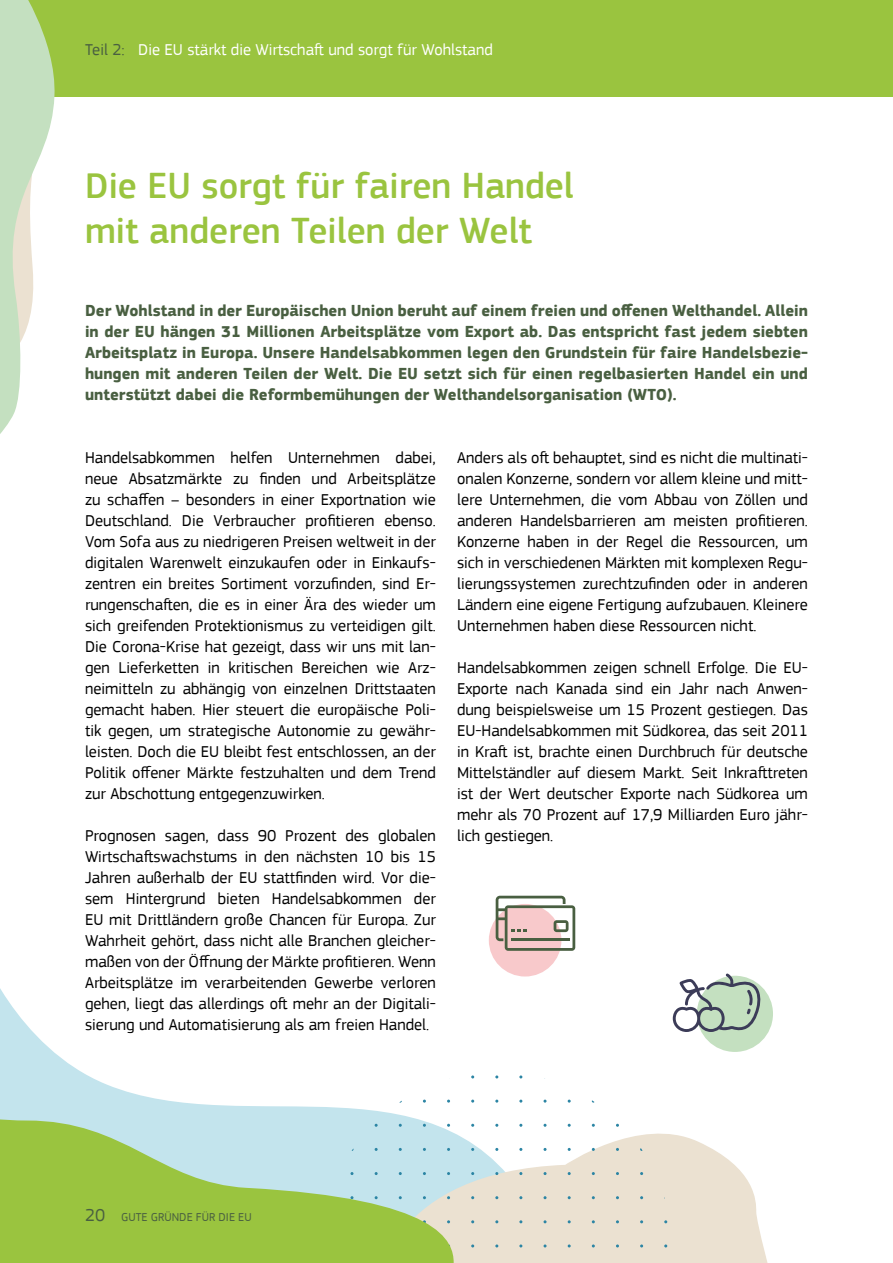
<style>
.page{position:relative;width:893px;height:1263px;background:#fff}
.page>*{position:absolute;margin:0;border:0;box-sizing:border-box;transform-origin:0 0}
.t1{font:500 37.5px/45px "PF Square Sans Pro";color:#9ac43f}
.t2{font:18px "PF Square Sans Pro";color:#495f41}
.t3{font:16.5px/21px "PF Square Sans Pro";color:#000;text-align:justify}
.t4{font:700 16.5px/21px "PF Square Sans Pro";color:#495f41;text-align:justify}
.t5{font:16.5px "PF Square Sans Pro";color:#fff}
.t6{font:12px "PF Square Sans Pro";color:#495f41}
.s1{color:#495f41}
</style>
<div class="page">
<svg style="left:0;top:946px;width:702px;height:157px"></svg>
<svg style="left:492px;top:1123px;width:276px;height:140px;fill:#ebe1d1"></svg>
<svg style="left:543px;top:1244px;width:4px;height:3px"></svg>
<svg style="left:543px;top:1220px;width:4px;height:3px"></svg>
<svg style="left:543px;top:1196px;width:4px;height:3px"></svg>
<svg style="left:543px;top:1172px;width:4px;height:3px"></svg>
<svg style="left:543px;top:1148px;width:4px;height:3px"></svg>
<svg style="left:543px;top:1124px;width:4px;height:3px"></svg>
<svg style="left:543px;top:1099px;width:4px;height:3px"></svg>
<svg style="left:543px;top:1075px;width:4px;height:3px"></svg>
<svg style="left:0;top:1070px;width:492px;height:193px"></svg>
<div style="left:0;top:0;width:893px;height:96px;background:#9ac43f"></div>
<svg style="left:0;top:0;width:57px;height:434px"></svg>
<div style="left:489px;top:904px;width:72px;height:72px;background:#f8c9cb;border-radius:50%"></div>
<svg style="left:496px;top:896px;width:79px;height:55px"></svg>
<div style="left:697px;top:976px;width:76px;height:76px;background:#c4e0c0;border-radius:50%"></div>
<svg style="left:673px;top:973px;width:88px;height:59px"></svg>
<p class="t5" style="left:85px;top:40px;width:409px"><span class="s1">Teil 2:</span> Die EU stärkt die Wirtschaft und sorgt für Wohlstand</p>
<h1 class="t1" style="left:85px;top:164px;width:490px">Die EU sorgt für fairen Handel mit anderen Teilen der Welt</h1>
<p class="t4" style="left:85px;top:301px;width:724px">Der Wohlstand in der Europäischen Union beruht auf einem freien und offenen Welthandel. Allein in der EU hängen 31 Millionen Arbeitsplätze vom Export ab. Das entspricht fast jedem siebten Arbeitsplatz in Europa. Unsere Handelsabkommen legen den Grundstein für faire Handelsbezie&shy;hungen mit anderen Teilen der Welt. Die EU setzt sich für einen regelbasierten Handel ein und unterstützt dabei die Reformbemühungen der Welthandelsorganisation (WTO).</p>
<p class="t3" style="left:85px;top:447px;width:352px">Handelsabkommen helfen Unternehmen dabei, neue Absatzmärkte zu finden und Arbeitsplätze zu schaffen – besonders in einer Exportnation wie Deutschland. Die Verbraucher profitieren ebenso.<br>Vom Sofa aus zu niedrigeren Preisen weltweit in der digitalen Warenwelt einzukaufen oder in Einkaufs&shy;zentren ein breites Sortiment vorzufinden, sind Er&shy;rungenschaften, die es in einer Ära des wieder um sich greifenden Protektionismus zu verteidigen gilt.<br>Die Corona-Krise hat gezeigt, dass wir uns mit lan&shy;gen Lieferketten in kritischen Bereichen wie Arz&shy;neimitteln zu abhängig von einzelnen Drittstaaten gemacht haben. Hier steuert die europäische Poli&shy;tik gegen, um strategische Autonomie zu gewähr&shy;leisten. Doch die EU bleibt fest entschlossen, an der Politik offener Märkte festzuhalten und dem Trend zur Abschottung entgegenzuwirken.</p>
<p class="t3" style="left:85px;top:825px;width:352px">Prognosen sagen, dass 90 Prozent des globalen Wirtschaftswachstums in den nächsten 10 bis 15<br>Jahren außerhalb der EU stattfinden wird. Vor die&shy;sem Hintergrund bieten Handelsabkommen der EU mit Drittländern große Chancen für Europa. Zur Wahrheit gehört, dass nicht alle Branchen gleicher&shy;maßen von der Öffnung der Märkte profitieren. Wenn Arbeitsplätze im verarbeitenden Gewerbe verloren gehen, liegt das allerdings oft mehr an der Digitali&shy;sierung und Automatisierung als am freien Handel.</p>
<p class="t3" style="left:457px;top:447px;width:352px">Anders als oft behauptet, sind es nicht die multinati&shy;onalen Konzerne, sondern vor allem kleine und mitt&shy;lere Unternehmen, die vom Abbau von Zöllen und anderen Handelsbarrieren am meisten profitieren.<br>Konzerne haben in der Regel die Ressourcen, um sich in verschiedenen Märkten mit komplexen Regu&shy;lierungssystemen zurechtzufinden oder in anderen Ländern eine eigene Fertigung aufzubauen. Kleinere Unternehmen haben diese Ressourcen nicht.</p>
<p class="t3" style="left:457px;top:657px;width:352px">Handelsabkommen zeigen schnell Erfolge. Die EU-Exporte nach Kanada sind ein Jahr nach Anwen&shy;dung beispielsweise um 15 Prozent gestiegen. Das EU-Handelsabkommen mit Südkorea, das seit 2011 in Kraft ist, brachte einen Durchbruch für deutsche Mittelständler auf diesem Markt. Seit Inkrafttreten ist der Wert deutscher Exporte nach Südkorea um mehr als 70 Prozent auf 17,9 Milliarden Euro jähr&shy;lich gestiegen.</p>
<p class="t2" style="left:85px;top:1204px;width:22px">20</p>
<p class="t6" style="left:121px;top:1209px;width:132px">GUTE GRÜNDE FÜR DIE EU</p>
</div>
